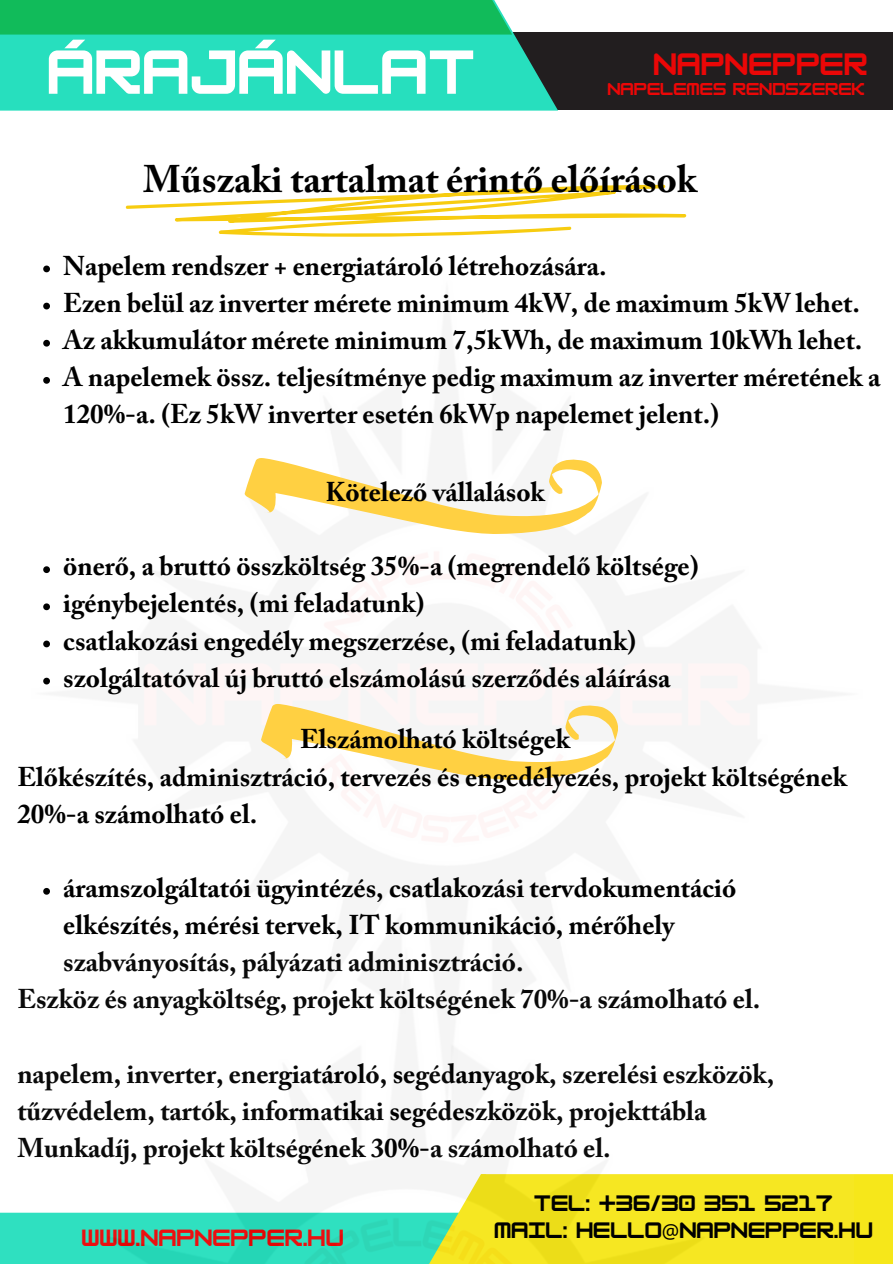
<style>
.page{position:relative;width:893px;height:1264px;background:#fff}
.page>*{position:absolute;margin:0;border:0;box-sizing:border-box;transform-origin:0 0}
.t1{font:700 54.15px "HK Modular";color:#fff}
.t2{font:700 38.25px "Adobe Caslon Pro";color:#000}
.t3{font:700 27px/37.2px "Adobe Caslon Pro";color:#000}
.t4{font:700 27px "HK Modular";color:#eb0707}
.t5{font:700 20.55px "HK Modular";color:#eb0707}
.t6{font:700 19.5px "HK Modular";color:#000}
.t7{font:700 15px "HK Modular";color:#eb0707}
.s1{font-family:"Noto Sans";font-weight:400}
</style>
<div class="page">
<div style="left:512px;top:32px;width:380px;height:78px;background:#221e1f"></div>
<div style="left:0;top:0;width:558px;height:111px;background:#27dfbe"></div>
<div style="left:0;top:0;width:512px;height:35px;background:#11bb5a"></div>
<div style="left:481px;top:1174px;width:411px;height:89px;background:#f6e71a"></div>
<svg style="left:244px;top:458px;width:357px;height:76px"></svg>
<svg style="left:261px;top:704px;width:356px;height:76px"></svg>
<svg style="left:43px;top:566px;width:7px;height:7px"></svg>
<svg style="left:43px;top:603px;width:7px;height:7px"></svg>
<svg style="left:43px;top:640px;width:7px;height:7px"></svg>
<svg style="left:43px;top:677px;width:7px;height:7px"></svg>
<svg style="left:43px;top:888px;width:7px;height:6px"></svg>
<img style="left:0;top:969px;width:853px;height:294px">
<svg style="left:125px;top:185px;width:561px;height:52px"></svg>
<svg style="left:43px;top:265px;width:7px;height:7px"></svg>
<svg style="left:43px;top:303px;width:7px;height:6px"></svg>
<svg style="left:43px;top:340px;width:7px;height:6px"></svg>
<svg style="left:43px;top:377px;width:7px;height:7px"></svg>
<p class="t1" style="left:47px;top:40px;width:430px">ÁRAJÁNLAT</p>
<p class="t4" style="left:653px;top:48px;width:216px">NAPNEPPER</p>
<p class="t7" style="left:607px;top:80px;width:259px">NAPELEMES RENDSZEREK</p>
<p class="t2" style="left:143px;top:164px;width:555px">Műszaki tartalmat érintő előírások</p>
<p class="t3" style="left:63px;top:249px;width:544px">Napelem rendszer + energiatároló létrehozására.</p>
<p class="t3" style="left:63px;top:287px;width:798px">Ezen belül az inverter mérete minimum 4kW, de maximum 5kW lehet.</p>
<p class="t3" style="left:63px;top:324px;width:800px">Az akkumulátor mérete minimum 7,5kWh, de maximum 10kWh lehet.</p>
<p class="t3" style="left:63px;top:361px;width:818px">A napelemek össz. teljesítménye pedig maximum az inverter méretének a<br>120%-a. (Ez 5kW inverter esetén 6kWp napelemet jelent.)</p>
<p class="t3" style="left:325px;top:476px;width:221px">Kötelező vállalások</p>
<p class="t3" style="left:63px;top:550px;width:636px">önerő, a bruttó összköltség 35%-a (megrendelő költsége)</p>
<p class="t3" style="left:63px;top:587px;width:362px">igénybejelentés, (mi feladatunk)</p>
<p class="t3" style="left:63px;top:624px;width:574px">csatlakozási engedély megszerzése, (mi feladatunk)</p>
<p class="t3" style="left:63px;top:661px;width:608px">szolgáltatóval új bruttó elszámolású szerződés aláírása</p>
<p class="t3" style="left:300px;top:723px;width:271px">Elszámolható költségek</p>
<p class="t3" style="left:17px;top:760px;width:831px">Előkészítés, adminisztráció, tervezés és engedélyezés, projekt költségének<br>20%-a számolható el.</p>
<p class="t3" style="left:63px;top:872px;width:674px">áramszolgáltatói ügyintézés, csatlakozási tervdokumentáció elkészítés, mérési tervek, IT kommunikáció, mérőhely szabványosítás, pályázati adminisztráció.</p>
<p class="t3" style="left:17px;top:983px;width:744px">Eszköz és anyagköltség, projekt költségének 70%-a számolható el.</p>
<p class="t3" style="left:17px;top:1057px;width:758px">napelem, inverter, energiatároló, segédanyagok, szerelési eszközök, tűzvédelem, tartók, informatikai segédeszközök, projekttábla</p>
<p class="t3" style="left:17px;top:1131px;width:595px">Munkadíj, projekt költségének 30%-a számolható el.</p>
<p class="t5" style="left:81px;top:1224px;width:264px">WWW.NAPNEPPER.HU</p>
<p class="t6" style="left:534px;top:1191px;width:300px">TEL: +36/30 351 5217</p>
<p class="t6" style="left:494px;top:1218px;width:380px">MAIL: HELLO<span class="s1">@</span>NAPNEPPER.HU</p>
</div>
